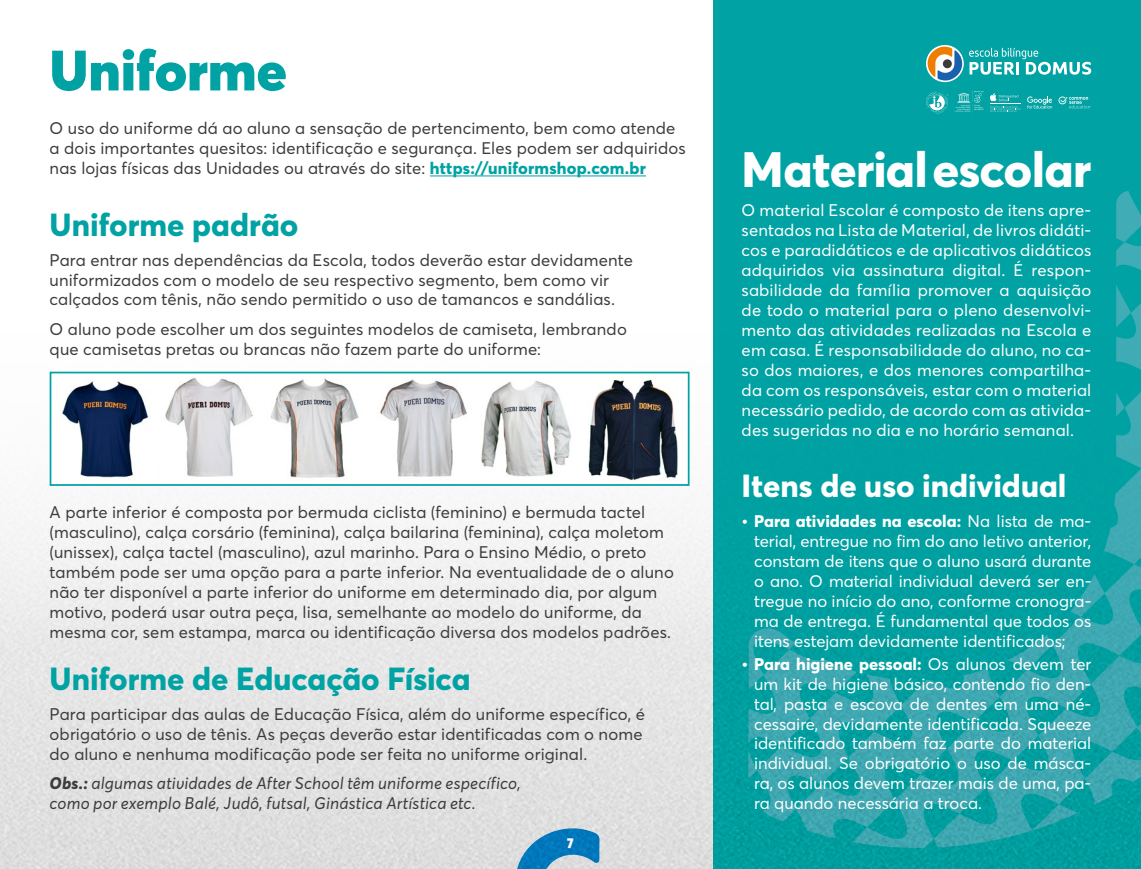
<style>
.page{position:relative;width:1141px;height:869px;background:#fff}
.page>*{position:absolute;margin:0;border:0;box-sizing:border-box;transform-origin:0 0}
.t1{font:900 56px "Averta PE";color:#00a2a3}
.t2{font:800 49px "Averta PE";letter-spacing:-.015em;color:#fff}
.t3{font:800 31.5px "Averta PE";color:#00a2a3}
.t4{font:800 31.5px "Averta PE";color:#fff}
.t5{font:16.62px/19.9px "Averta PE";letter-spacing:.01em;color:#3c3c3b}
.t6{font:16.62px/19.9px "Averta PE";color:#fff;text-align:justify}
.t7{font:italic 16.62px/19.9px "Averta PE";letter-spacing:.01em;color:#3c3c3b}
.t8{font:900 14px "Averta PE";color:#fff}
.s1{font-weight:800;color:#00a2a3}
.s2{font-weight:800}
</style>
<div class="page">
<div style="left:714px;top:0;width:427px;height:868px;background:#00a2a3"></div>
<img style="left:0;top:194px;width:1141px;height:674px">
<svg style="left:926px;top:45px;width:38px;height:37px"></svg>
<svg style="left:969px;top:48px;width:122px;height:27px"></svg>
<svg style="left:928px;top:47px;width:34px;height:33px"></svg>
<svg style="left:955px;top:91px;width:29px;height:23px"></svg>
<svg style="left:990px;top:93px;width:31px;height:19px"></svg>
<svg style="left:1027px;top:96px;width:25px;height:12px"></svg>
<svg style="left:926px;top:92px;width:22px;height:21px"></svg>
<svg style="left:1058px;top:96px;width:33px;height:12px"></svg>
<hr style="left:430px;top:175px;width:216px;height:1px;background:#00a2a3">
<img style="left:53px;top:374px;width:102px;height:108px">
<div style="left:155px;top:371px;width:112px;height:114px;background:#fff"></div>
<img style="left:165px;top:378px;width:88px;height:99px">
<img style="left:267px;top:374px;width:100px;height:108px">
<img style="left:367px;top:374px;width:106px;height:108px">
<div style="left:473px;top:371px;width:111px;height:114px;background:#fff"></div>
<img style="left:481px;top:380px;width:90px;height:97px">
<div style="left:578px;top:371px;width:112px;height:114px;background:#fff"></div>
<img style="left:588px;top:379px;width:90px;height:102px">
<div style="left:50px;top:371px;width:640px;height:114px;border:2px solid #00a2a3"></div>
<h1 class="t1" style="left:50px;top:31px;width:239px">Uniforme</h1>
<p class="t5" style="left:50px;top:118px;width:638px">O uso do uniforme dá ao aluno a sensação de pertencimento, bem como atende a dois importantes quesitos: identificação e segurança. Eles podem ser adquiridos nas lojas físicas das Unidades ou através do site: <span class="s1">https://uniformshop.com.br</span></p>
<h3 class="t3" style="left:50px;top:202px;width:250px">Uniforme padrão</h3>
<p class="t5" style="left:50px;top:249px;width:585px">Para entrar nas dependências da Escola, todos deverão estar devidamente uniformizados com o modelo de seu respectivo segmento, bem como vir calçados com tênis, não sendo permitido o uso de tamancos e sandálias.</p>
<p class="t5" style="left:50px;top:319px;width:579px">O aluno pode escolher um dos seguintes modelos de camiseta, lembrando que camisetas pretas ou brancas não fazem parte do uniforme:</p>
<p class="t5" style="left:50px;top:501px;width:626px">A parte inferior é composta por bermuda ciclista (feminino) e bermuda tactel (masculino), calça corsário (feminina), calça bailarina (feminina), calça moletom (unissex), calça tactel (masculino), azul marinho. Para o Ensino Médio, o preto também pode ser uma opção para a parte inferior. Na eventualidade de o aluno não ter disponível a parte inferior do uniforme em determinado dia, por algum motivo, poderá usar outra peça, lisa, semelhante ao modelo do uniforme, da mesma cor, sem estampa, marca ou identificação diversa dos modelos padrões.</p>
<h3 class="t3" style="left:50px;top:656px;width:422px">Uniforme de Educação Física</h3>
<p class="t5" style="left:50px;top:702px;width:597px">Para participar das aulas de Educação Física, além do uniforme específico, é obrigatório o uso de tênis. As peças deverão estar identificadas com o nome do aluno e nenhuma modificação pode ser feita no uniforme original.</p>
<p class="t7" style="left:50px;top:773px;width:473px"><span class="s2">Obs.:</span> algumas atividades de After School têm uniforme específico, como por exemplo Balé, Judô, futsal, Ginástica Artística etc.</p>
<p class="t8" style="left:567px;top:832px;width:8px">7</p>
<h2 class="t2" style="left:742px;top:134px;width:351px">Material escolar</h2>
<p class="t6" style="left:742px;top:200px;width:351px">O material Escolar é composto de itens apre&shy;sentados na Lista de Material, de livros didáti&shy;cos e paradidáticos e de aplicativos didáticos adquiridos via assinatura digital. É respon&shy;sabilidade da família promover a aquisição de todo o material para o pleno desenvolvi&shy;mento das atividades realizadas na Escola e em casa. É responsabilidade do aluno, no ca&shy;so dos maiores, e dos menores compartilha&shy;da com os responsáveis, estar com o material necessário pedido, de acordo com as ativida&shy;des sugeridas no dia e no horário semanal.</p>
<h3 class="t4" style="left:742px;top:463px;width:326px">Itens de uso individual</h3>
<p class="t6" style="left:754px;top:510px;width:339px;text-indent:-12px"><span class="s2">• Para atividades na escola:</span> Na lista de ma&shy;terial, entregue no fim do ano letivo anterior, constam de itens que o aluno usará durante o ano. O material individual deverá ser en&shy;tregue no início do ano, conforme cronogra&shy;ma de entrega. É fundamental que todos os itens estejam devidamente identificados;</p>
<p class="t6" style="left:754px;top:652px;width:339px;text-indent:-12px"><span class="s2">• Para higiene pessoal:</span> Os alunos devem ter um kit de higiene básico, contendo fio den&shy;tal, pasta e escova de dentes em uma né&shy;cessaire, devidamente identificada. Squeeze identificado também faz parte do material individual. Se obrigatório o uso de másca&shy;ra, os alunos devem trazer mais de uma, pa&shy;ra quando necessária a troca.</p>
</div>
